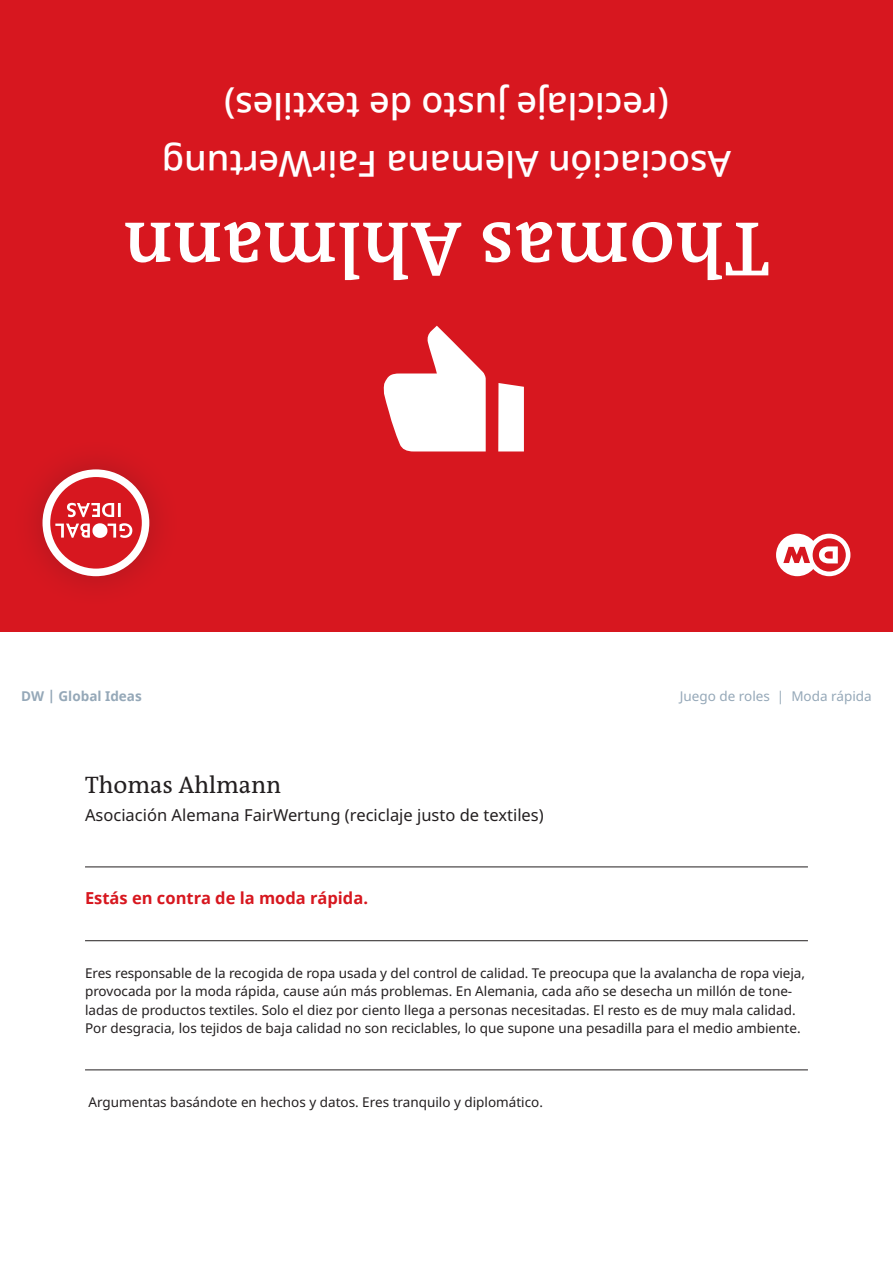
<style>
.page{position:relative;width:893px;height:1263px;background:#fff}
.page>*{position:absolute;margin:0;border:0;box-sizing:border-box;transform-origin:0 0}
.Frage{font:600 78px "DW The Antiqua B W6";color:#fff}
.Frage-2{font:500 36px/58.5px "Noto Sans";color:#fff;text-align:center}
.Frage-3{font:24px "DW The Antiqua B W5 Plain";color:#231f20}
.Frage-4{font:16.5px "Noto Sans";color:#231f20}
.Fliesstext{font:700 16.5px "Noto Sans";color:#d7171f}
.Fliesstext-2{font:13.5px/18.5px "Noto Sans";color:#231f20}
.Fliesstext-3{font:13.5px "Noto Sans";color:#95a8b8}
.Fliesstext-4{font:700 13.5px "Noto Sans";color:#95a8b8}
</style>
<div class="page">
<div style="left:0;top:0;width:893px;height:631px;background:#d7171f"></div>
<div style="left:10px;top:437px;width:172px;height:172px;background:#231f20;opacity:.25"></div>
<div style="left:43px;top:469px;width:106px;height:107px;background:#fff;border-radius:50%"></div>
<div style="left:50px;top:477px;width:92px;height:92px;background:#d7171f;border-radius:50%"></div>
<svg style="left:55px;top:503px;width:77px;height:35px"></svg>
<svg style="left:776px;top:534px;width:74px;height:42px"></svg>
<svg style="left:383px;top:326px;width:103px;height:125px"></svg>
<svg style="left:498px;top:383px;width:26px;height:68px;background:#fdf4f4"></svg>
<hr style="left:85px;top:866px;width:723px;height:1px;background:#231f20">
<hr style="left:85px;top:940px;width:723px;height:1px;background:#231f20">
<hr style="left:85px;top:1069px;width:723px;height:1px;background:#231f20">
<p class="Frage-2" style="left:731px;top:193px;width:571px;rotate:-180deg">Asociación Alemana FairWertung (reciclaje justo de textiles)</p>
<p class="Frage" style="left:770px;top:299px;width:648px;rotate:-180deg">Thomas Ahlmann</p>
<p class="Fliesstext-4" style="left:21px;top:687px;width:122px">DW | Global Ideas</p>
<p class="Fliesstext-3" style="left:680px;top:687px;width:193px">Juego de roles | Moda rápida</p>
<p class="Frage-3" style="left:85px;top:770px;width:198px">Thomas Ahlmann</p>
<p class="Frage-4" style="left:85px;top:803px;width:460px">Asociación Alemana FairWertung (reciclaje justo de textiles)</p>
<p class="Fliesstext" style="left:85px;top:886px;width:284px">Estás en contra de la moda rápida.</p>
<p class="Fliesstext-2" style="left:85px;top:964px;width:721px">Eres responsable de la recogida de ropa usada y del control de calidad. Te preocupa que la avalancha de ropa vieja, provocada por la moda rápida, cause aún más problemas. En Alemania, cada año se desecha un millón de tone&shy;ladas de productos textiles. Solo el diez por ciento llega a personas necesitadas. El resto es de muy mala calidad.<br>Por desgracia, los tejidos de baja calidad no son reciclables, lo que supone una pesadilla para el medio ambiente.</p>
<p class="Fliesstext-2" style="left:89px;top:1093px;width:456px">Argumentas basándote en hechos y datos. Eres tranquilo y diplomático.</p>
</div>
